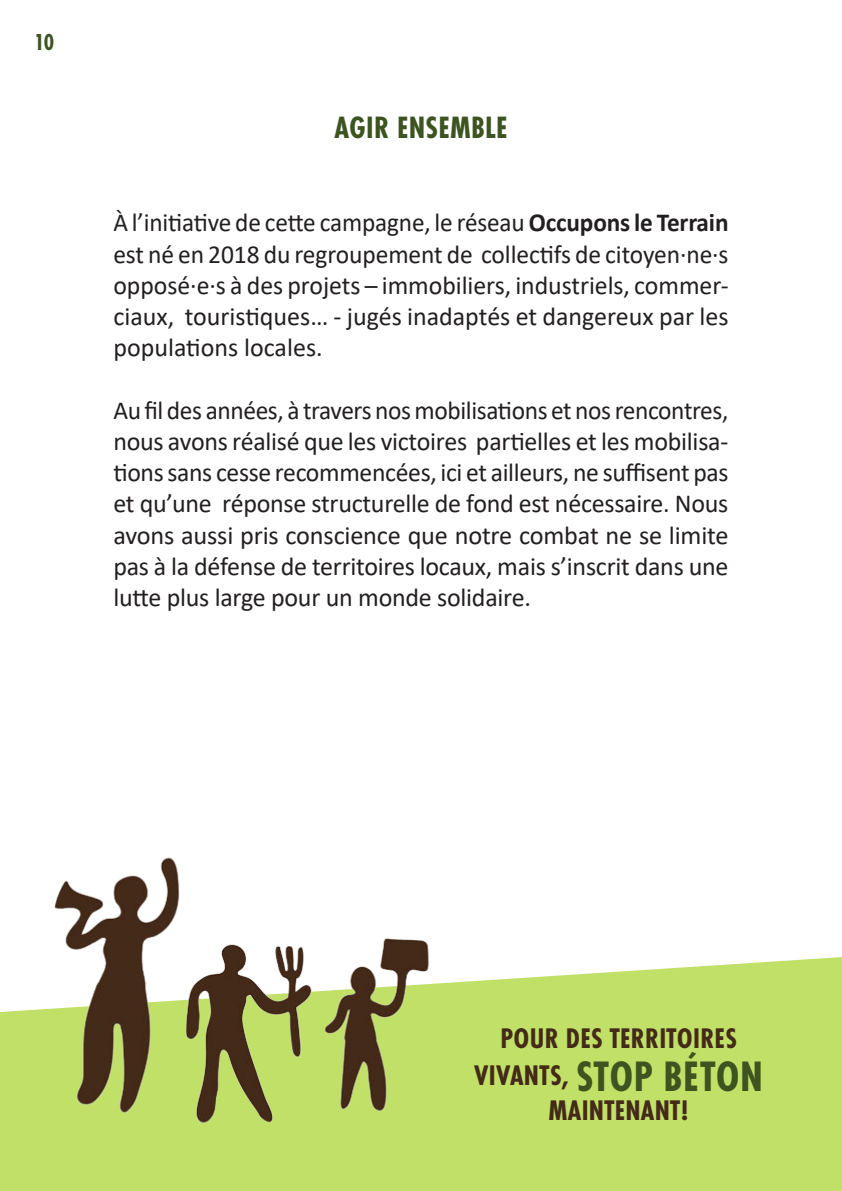
<style>
.page{position:relative;width:842px;height:1191px;background:#fff}
.page>*{position:absolute;margin:0;border:0;box-sizing:border-box;transform-origin:0 0}
.t1{font:700 44.2px "Futura PT Cond";letter-spacing:.01em;color:#3d5421}
.t2{font:700 32px "Futura PT Cond";letter-spacing:.01em;color:#3d5421}
.t3{font:700 29.4px "Futura PT Cond";letter-spacing:.01em;color:#442a19}
.t4{font:26px/31.2px "Calibri";letter-spacing:-.01em;color:#231f20;text-align:justify}
.t5{font:700 24px "Futura PT Cond";color:#3d5421}
.s1{font-weight:700}
.s2{font-size:29.4px;color:#442a19}
</style>
<div class="page">
<div style="left:0;top:957px;width:842px;height:234px;background:#c0e067"></div>
<img style="left:22px;top:857px;width:451px;height:334px">
<p class="t5" style="left:34px;top:28px;width:22px">10</p>
<p class="t2" style="left:334px;top:109px;width:175px">AGIR ENSEMBLE</p>
<p class="t4" style="left:113px;top:207px;width:617px">À l’initiative de cette campagne, le réseau <span class="s1">Occupons le Terrain </span>est né en 2018 du regroupement de collectifs de citoyen·ne·s opposé·e·s à des projets – immobiliers, industriels, commer&shy;ciaux, touristiques… - jugés inadaptés et dangereux par les populations locales.</p>
<p class="t4" style="left:113px;top:394px;width:617px">Au fil des années, à travers nos mobilisations et nos rencontres, nous avons réalisé que les victoires partielles et les mobilisa&shy;tions sans cesse recommencées, ici et ailleurs, ne suffisent pas et qu’une réponse structurelle de fond est nécessaire. Nous avons aussi pris conscience que notre combat ne se limite pas à la défense de territoires locaux, mais s’inscrit dans une lutte plus large pour un monde solidaire.</p>
<p class="t3" style="left:500px;top:1021px;width:238px">POUR DES TERRITOIRES</p>
<p class="t1" style="left:474px;top:1050px;width:290px"><span class="s2">VIVANTS,</span> STOP BÉTON</p>
<p class="t3" style="left:548px;top:1093px;width:142px">MAINTENANT!</p>
</div>
